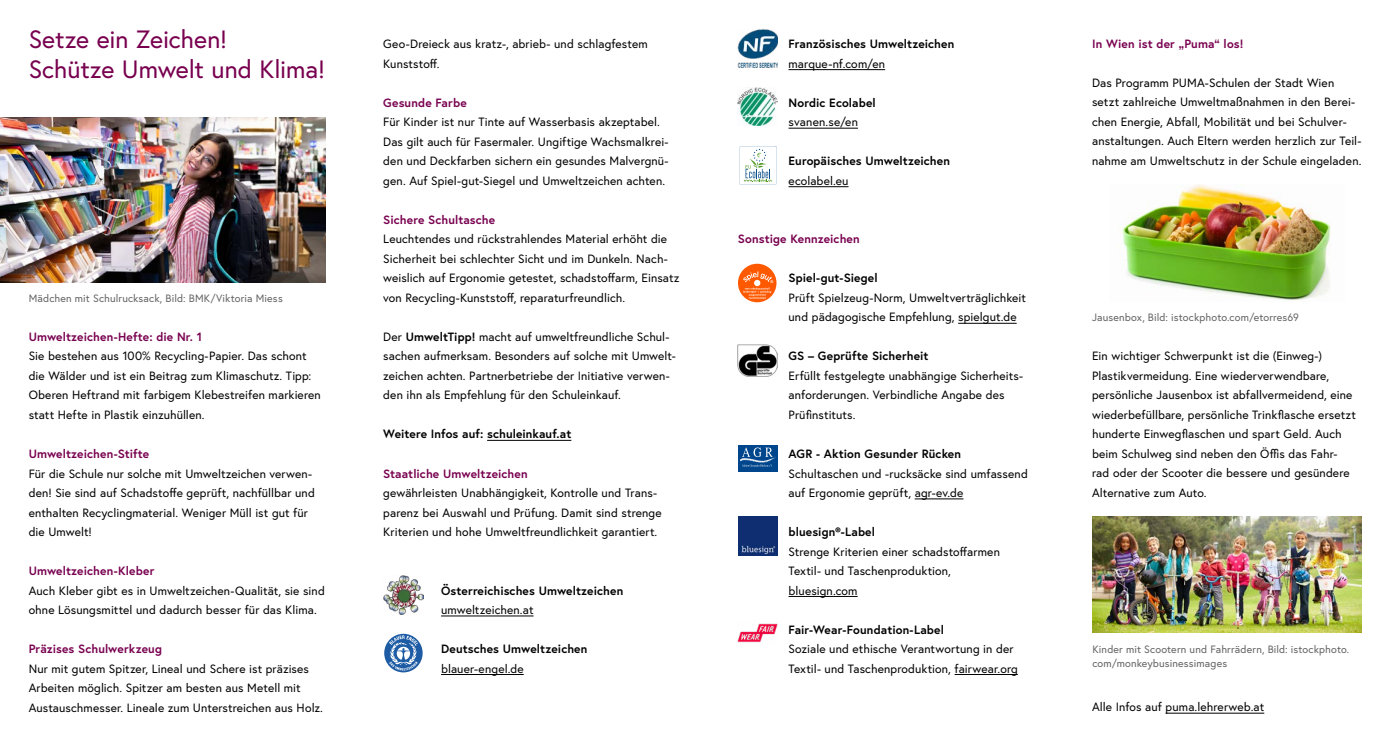
<style>
.page{position:relative;width:1397px;height:745px;background:#fff}
.page>*{position:absolute;margin:0;border:0;box-sizing:border-box;transform-origin:0 0}
.t1{font:25px/30px "Europa Austria";letter-spacing:-.005em;color:#78004f}
.t2{font:12px/19.5px "Europa Austria";letter-spacing:.01em;color:#000}
.t3{font:700 12px "Europa Austria";letter-spacing:.01em;color:#000}
.t4{font:700 12px "Europa Austria";letter-spacing:.01em;color:#78004f}
.t5{font:10.62px/14.6px "Europa Austria";letter-spacing:.015em;color:#636363}
.s1{font-weight:700}
</style>
<div class="page">
<hr style="left:487px;top:440px;width:84px;height:1px;background:#000">
<img style="left:0;top:118px;width:326px;height:164px">
<hr style="left:788px;top:69px;width:97px;height:1px;background:#000">
<hr style="left:788px;top:128px;width:69px;height:1px;background:#000">
<hr style="left:788px;top:186px;width:60px;height:1px;background:#000">
<img style="left:383px;top:575px;width:40px;height:38px">
<hr style="left:958px;top:323px;width:58px;height:1px;background:#000">
<hr style="left:914px;top:498px;width:49px;height:1px;background:#000">
<hr style="left:788px;top:596px;width:69px;height:1px;background:#000">
<hr style="left:954px;top:673px;width:63px;height:1px;background:#000">
<svg style="left:737px;top:263px;width:39px;height:39px"></svg>
<svg style="left:742px;top:271px;width:31px;height:27px"></svg>
<img style="left:738px;top:516px;width:39px;height:39px">
<img style="left:737px;top:623px;width:40px;height:20px">
<div style="left:737px;top:444px;width:40px;height:27px;background:#00468c"></div>
<svg style="left:740px;top:447px;width:36px;height:19px"></svg>
<svg style="left:384px;top:633px;width:38px;height:39px"></svg>
<img style="left:737px;top:29px;width:40px;height:39px">
<img style="left:737px;top:87px;width:40px;height:39px">
<svg style="left:739px;top:147px;width:34px;height:37px"></svg>
<img style="left:737px;top:344px;width:40px;height:32px">
<hr style="left:1165px;top:712px;width:98px;height:1px;background:#000">
<hr style="left:441px;top:615px;width:92px;height:1px;background:#000">
<hr style="left:441px;top:673px;width:82px;height:1px;background:#000">
<img style="left:1120px;top:184px;width:211px;height:116px">
<img style="left:1092px;top:516px;width:269px;height:116px">
<h1 class="t1" style="left:29px;top:24px;width:298px">Setze ein Zeichen!<br>Schütze Umwelt und Klima!</h1>
<p class="t5" style="left:29px;top:290px;width:255px">Mädchen mit Schulrucksack, Bild: BMK/Viktoria Miess</p>
<p class="t4" style="left:29px;top:328px;width:175px">Umweltzeichen-Hefte: die Nr. 1</p>
<p class="t2" style="left:29px;top:346px;width:294px">Sie bestehen aus 100% Recycling-Papier. Das schont die Wälder und ist ein Beitrag zum Klimaschutz. Tipp:<br>Oberen Heftrand mit farbigem Klebestreifen markieren statt Hefte in Plastik einzuhüllen.</p>
<p class="t4" style="left:29px;top:445px;width:122px">Umweltzeichen-Stifte</p>
<p class="t2" style="left:29px;top:463px;width:287px">Für die Schule nur solche mit Umweltzeichen verwen&shy;den! Sie sind auf Schadstoffe geprüft, nachfüllbar und enthalten Recyclingmaterial. Weniger Müll ist gut für die Umwelt!</p>
<p class="t4" style="left:29px;top:562px;width:127px">Umweltzeichen-Kleber</p>
<p class="t2" style="left:29px;top:580px;width:297px">Auch Kleber gibt es in Umweltzeichen-Qualität, sie sind ohne Lösungsmittel und dadurch besser für das Klima.</p>
<p class="t4" style="left:29px;top:640px;width:135px">Präzises Schulwerkzeug</p>
<p class="t2" style="left:29px;top:658px;width:296px">Nur mit gutem Spitzer, Lineal und Schere ist präzises<br>Arbeiten möglich. Spitzer am besten aus Metell mit<br>Austauschmesser. Lineale zum Unterstreichen aus Holz.</p>
<p class="t2" style="left:383px;top:34px;width:266px">Geo-Dreieck aus kratz-, abrieb- und schlagfestem<br>Kunststoff.</p>
<p class="t4" style="left:383px;top:94px;width:85px">Gesunde Farbe</p>
<p class="t2" style="left:383px;top:112px;width:287px">Für Kinder ist nur Tinte auf Wasserbasis akzeptabel.<br>Das gilt auch für Fasermaler. Ungiftige Wachsmalkrei&shy;den und Deckfarben sichern ein gesundes Malvergnü&shy;gen. Auf Spiel-gut-Siegel und Umweltzeichen achten.</p>
<p class="t4" style="left:383px;top:211px;width:113px">Sichere Schultasche</p>
<p class="t2" style="left:383px;top:229px;width:298px">Leuchtendes und rückstrahlendes Material erhöht die Sicherheit bei schlechter Sicht und im Dunkeln. Nach&shy;weislich auf Ergonomie getestet, schadstoffarm, Einsatz von Recycling-Kunststoff, reparaturfreundlich.</p>
<p class="t2" style="left:383px;top:326px;width:294px">Der <span class="s1">UmweltTipp!</span> macht auf umweltfreundliche Schul&shy;sachen aufmerksam. Besonders auf solche mit Umwelt&shy;zeichen achten. Partnerbetriebe der Initiative verwen&shy;den ihn als Empfehlung für den Schuleinkauf.</p>
<p class="t3" style="left:383px;top:426px;width:189px">Weitere Infos auf: schuleinkauf.at</p>
<p class="t4" style="left:383px;top:465px;width:146px">Staatliche Umweltzeichen</p>
<p class="t2" style="left:383px;top:482px;width:280px">gewährleisten Unabhängigkeit, Kontrolle und Trans&shy;parenz bei Auswahl und Prüfung. Damit sind strenge<br>Kriterien und hohe Umweltfreundlichkeit garantiert.</p>
<p class="t3" style="left:441px;top:581px;width:184px">Österreichisches Umweltzeichen</p>
<p class="t2" style="left:441px;top:599px;width:94px">umweltzeichen.at</p>
<p class="t3" style="left:441px;top:640px;width:148px">Deutsches Umweltzeichen</p>
<p class="t2" style="left:441px;top:658px;width:84px">blauer-engel.de</p>
<p class="t3" style="left:788px;top:36px;width:167px">Französisches Umweltzeichen</p>
<p class="t2" style="left:788px;top:54px;width:98px">marque-nf.com/en</p>
<p class="t3" style="left:788px;top:94px;width:89px">Nordic Ecolabel</p>
<p class="t2" style="left:788px;top:112px;width:71px">svanen.se/en</p>
<p class="t3" style="left:788px;top:153px;width:163px">Europäisches Umweltzeichen</p>
<p class="t2" style="left:788px;top:170px;width:61px">ecolabel.eu</p>
<p class="t4" style="left:737px;top:231px;width:123px">Sonstige Kennzeichen</p>
<p class="t3" style="left:788px;top:270px;width:91px">Spiel-gut-Siegel</p>
<p class="t2" style="left:788px;top:287px;width:239px">Prüft Spielzeug-Norm, Umweltverträglichkeit und pädagogische Empfehlung, spielgut.de</p>
<p class="t3" style="left:788px;top:348px;width:141px">GS – Geprüfte Sicherheit</p>
<p class="t2" style="left:788px;top:365px;width:236px">Erfüllt festgelegte unabhängige Sicherheits&shy;anforderungen. Verbindliche Angabe des<br>Prüfinstituts.</p>
<p class="t3" style="left:788px;top:445px;width:174px">AGR - Aktion Gesunder Rücken</p>
<p class="t2" style="left:788px;top:463px;width:241px">Schultaschen und -rucksäcke sind umfassend auf Ergonomie geprüft, agr-ev.de</p>
<p class="t3" style="left:788px;top:523px;width:88px">bluesign®-Label</p>
<p class="t2" style="left:788px;top:541px;width:213px">Strenge Kriterien einer schadstoffarmen<br>Textil- und Taschenproduktion, bluesign.com</p>
<p class="t3" style="left:788px;top:620px;width:157px">Fair-Wear-Foundation-Label</p>
<p class="t2" style="left:788px;top:638px;width:231px">Soziale und ethische Verantwortung in der<br>Textil- und Taschenproduktion, fairwear.org</p>
<p class="t4" style="left:1091px;top:35px;width:153px">In Wien ist der „Puma“ los!</p>
<p class="t2" style="left:1091px;top:73px;width:271px">Das Programm PUMA-Schulen der Stadt Wien setzt zahlreiche Umweltmaßnahmen in den Berei&shy;chen Energie, Abfall, Mobilität und bei Schulver&shy;anstaltungen. Auch Eltern werden herzlich zur Teil&shy;nahme am Umweltschutz in der Schule eingeladen.</p>
<p class="t5" style="left:1091px;top:309px;width:208px">Jausenbox, Bild: istockphoto.com/etorres69</p>
<p class="t2" style="left:1091px;top:345px;width:265px">Ein wichtiger Schwerpunkt ist die (Einweg-)<br>Plastikvermeidung. Eine wiederverwendbare, persönliche Jausenbox ist abfallvermeidend, eine wiederbefüllbare, persönliche Trinkflasche ersetzt hunderte Einwegflaschen und spart Geld. Auch beim Schulweg sind neben den Öffis das Fahr&shy;rad oder der Scooter die bessere und gesündere Alternative zum Auto.</p>
<p class="t5" style="left:1092px;top:641px;width:258px">Kinder mit Scootern und Fahrrädern, Bild: istockphoto. com/monkeybusinessimages</p>
<p class="t2" style="left:1091px;top:696px;width:174px">Alle Infos auf puma.lehrerweb.at</p>
</div>
